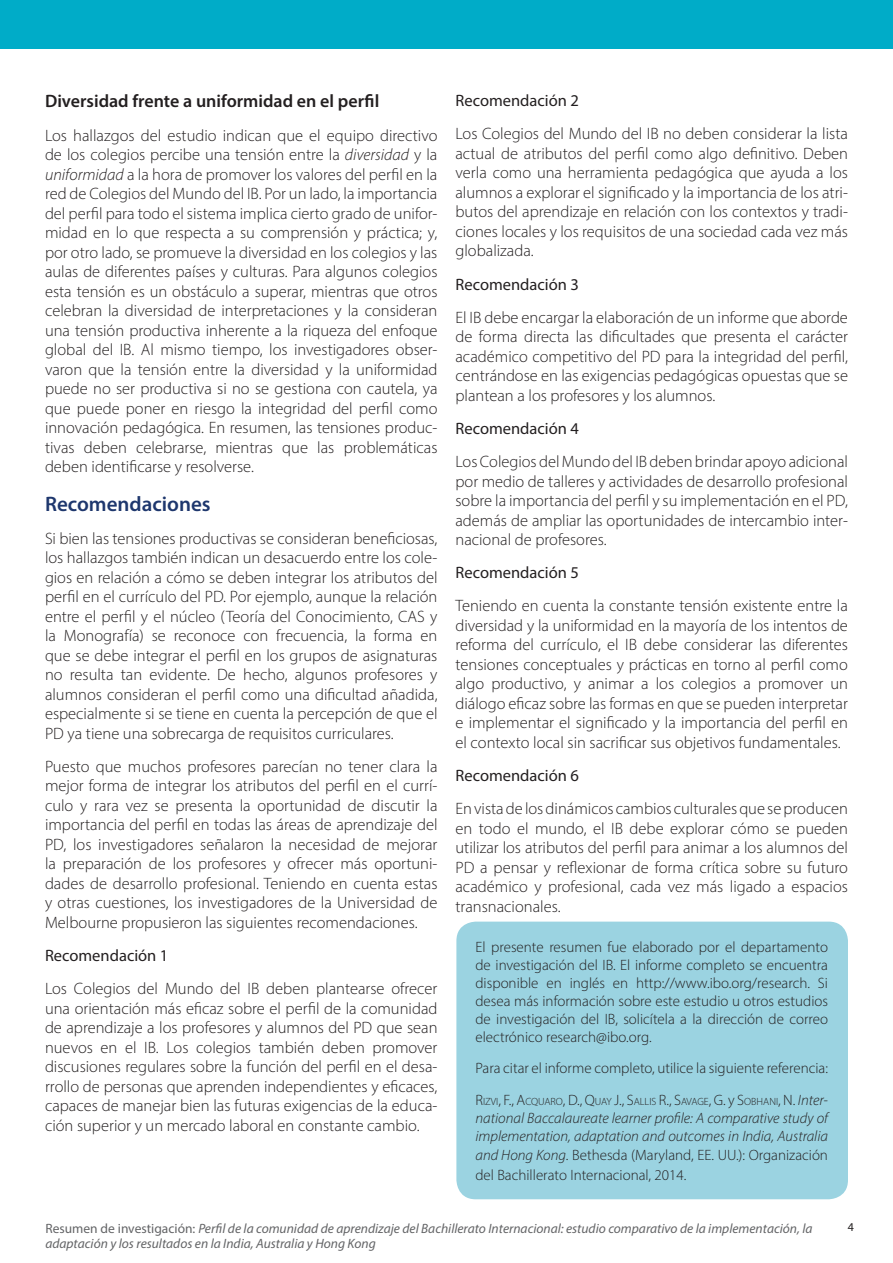
<style>
.page{position:relative;width:893px;height:1263px;background:#fff}
.page>*{position:absolute;margin:0;border:0;box-sizing:border-box;transform-origin:0 0}
.Heading_1_-_dark_blu{font:600 21px "Myriad Pro";color:#1e376d}
.Body_subheading{font:600 18px "Myriad Pro";color:#231f20}
.Main_body{font:300 16.5px/19.5px "Myriad Pro";color:#231f20;text-align:justify}
.Main_body-2{font:16.5px "Myriad Pro";color:#231f20}
.Main_body-3{font:300 15px/18px "Myriad Pro";color:#231f20;text-align:justify}
.Main_body-4{font:italic 300 15px/18px "Myriad Pro";color:#231f20}
.t1{font:italic 13.5px "Myriad Pro";color:#636466}
.t2{font:12px "Myriad Pro";color:#231f20}
.Main_body-5{font:300 10.5px "Myriad Pro";color:#231f20}
.s1{font-style:italic}
.s2{font-size:15px}
.s3{font-style:italic;font-size:15px}
.s4{font-style:normal}
</style>
<div class="page">
<div style="left:0;top:0;width:893px;height:48px;background:#00acc8"></div>
<div style="left:456px;top:921px;width:392px;height:278px;background:#9bd3e1;border-radius:19px"></div>
<p class="Body_subheading" style="left:45px;top:90px;width:336px">Diversidad frente a uniformidad en el perfil</p>
<p class="Main_body" style="left:45px;top:125px;width:394px">Los hallazgos del estudio indican que el equipo directivo de los colegios percibe una tensión entre la <span class="s1">diversidad</span> y la <span class="s1">uniformidad</span> a la hora de promover los valores del perfil en la red de Colegios del Mundo del IB. Por un lado, la importancia del perfil para todo el sistema implica cierto grado de unifor&shy;midad en lo que respecta a su comprensión y práctica; y, por otro lado, se promueve la diversidad en los colegios y las aulas de diferentes países y culturas. Para algunos colegios esta tensión es un obstáculo a superar, mientras que otros celebran la diversidad de interpretaciones y la consideran una tensión productiva inherente a la riqueza del enfoque global del IB. Al mismo tiempo, los investigadores obser&shy;varon que la tensión entre la diversidad y la uniformidad puede no ser productiva si no se gestiona con cautela, ya que puede poner en riesgo la integridad del perfil como innovación pedagógica. En resumen, las tensiones produc&shy;tivas deben celebrarse, mientras que las problemáticas deben identificarse y resolverse.</p>
<p class="Heading_1_-_dark_blu" style="left:45px;top:490px;width:167px">Recomendaciones</p>
<p class="Main_body" style="left:45px;top:528px;width:394px">Si bien las tensiones productivas se consideran beneficiosas, los hallazgos también indican un desacuerdo entre los cole&shy;gios en relación a cómo se deben integrar los atributos del perfil en el currículo del PD. Por ejemplo, aunque la relación entre el perfil y el núcleo (Teoría del Conocimiento, CAS y la Monografía) se reconoce con frecuencia, la forma en que se debe integrar el perfil en los grupos de asignaturas no resulta tan evidente. De hecho, algunos profesores y alumnos consideran el perfil como una dificultad añadida, especialmente si se tiene en cuenta la percepción de que el PD ya tiene una sobrecarga de requisitos curriculares.</p>
<p class="Main_body" style="left:45px;top:756px;width:394px">Puesto que muchos profesores parecían no tener clara la mejor forma de integrar los atributos del perfil en el currí&shy;culo y rara vez se presenta la oportunidad de discutir la importancia del perfil en todas las áreas de aprendizaje del PD, los investigadores señalaron la necesidad de mejorar la preparación de los profesores y ofrecer más oportuni&shy;dades de desarrollo profesional. Teniendo en cuenta estas y otras cuestiones, los investigadores de la Universidad de Melbourne propusieron las siguientes recomendaciones.</p>
<p class="Main_body-2" style="left:45px;top:945px;width:125px">Recomendación 1</p>
<p class="Main_body" style="left:45px;top:979px;width:394px">Los Colegios del Mundo del IB deben plantearse ofrecer una orientación más eficaz sobre el perfil de la comunidad de aprendizaje a los profesores y alumnos del PD que sean nuevos en el IB. Los colegios también deben promover discusiones regulares sobre la función del perfil en el desa&shy;rrollo de personas que aprenden independientes y eficaces, capaces de manejar bien las futuras exigencias de la educa&shy;ción superior y un mercado laboral en constante cambio.</p>
<p class="Main_body-2" style="left:455px;top:91px;width:125px">Recomendación 2</p>
<p class="Main_body" style="left:455px;top:124px;width:394px">Los Colegios del Mundo del IB no deben considerar la lista actual de atributos del perfil como algo definitivo. Deben verla como una herramienta pedagógica que ayuda a los alumnos a explorar el significado y la importancia de los atri&shy;butos del aprendizaje en relación con los contextos y tradi&shy;ciones locales y los requisitos de una sociedad cada vez más globalizada.</p>
<p class="Main_body-2" style="left:455px;top:274px;width:125px">Recomendación 3</p>
<p class="Main_body" style="left:455px;top:307px;width:394px">El IB debe encargar la elaboración de un informe que aborde de forma directa las dificultades que presenta el carácter académico competitivo del PD para la integridad del perfil, centrándose en las exigencias pedagógicas opuestas que se plantean a los profesores y los alumnos.</p>
<p class="Main_body-2" style="left:455px;top:418px;width:125px">Recomendación 4</p>
<p class="Main_body" style="left:455px;top:452px;width:394px">Los Colegios del Mundo del IB deben brindar apoyo adicional por medio de talleres y actividades de desarrollo profesional sobre la importancia del perfil y su implementación en el PD, además de ampliar las oportunidades de intercambio inter&shy;nacional de profesores.</p>
<p class="Main_body-2" style="left:455px;top:563px;width:125px">Recomendación 5</p>
<p class="Main_body" style="left:455px;top:596px;width:394px">Teniendo en cuenta la constante tensión existente entre la diversidad y la uniformidad en la mayoría de los intentos de reforma del currículo, el IB debe considerar las diferentes tensiones conceptuales y prácticas en torno al perfil como algo productivo, y animar a los colegios a promover un diálogo eficaz sobre las formas en que se pueden interpretar e implementar el significado y la importancia del perfil en el contexto local sin sacrificar sus objetivos fundamentales.</p>
<p class="Main_body-2" style="left:455px;top:765px;width:125px">Recomendación 6</p>
<p class="Main_body" style="left:455px;top:799px;width:394px">En vista de los dinámicos cambios culturales que se producen en todo el mundo, el IB debe explorar cómo se pueden utilizar los atributos del perfil para animar a los alumnos del PD a pensar y reflexionar de forma crítica sobre su futuro académico y profesional, cada vez más ligado a espacios transnacionales.</p>
<p class="Main_body-3" style="left:475px;top:938px;width:354px">El presente resumen fue elaborado por el departamento de investigación del IB. El informe completo se encuentra disponible en inglés en http://www.ibo.org/research. Si desea más información sobre este estudio u otros estudios de investigación del IB, solicítela a la dirección de correo electrónico research@ibo.org.</p>
<p class="Main_body-3" style="left:475px;top:1059px;width:354px">Para citar el informe completo, utilice la siguiente referencia:</p>
<p class="Main_body-5" style="left:475px;top:1095px;width:354px"><span class="s2">R</span>IZVI<span class="s2">, F.,</span> <span class="s2">A</span>CQUARO<span class="s2">, D.,</span> <span class="s2">Q</span>UAY <span class="s2">J.,</span> <span class="s2">S</span>ALLIS <span class="s2">R.,</span> <span class="s2">S</span>AVAGE<span class="s2">, G. y</span> <span class="s2">S</span>OBHANI<span class="s2">, N.</span> <span class="s3">Inter-</span></p>
<p class="Main_body-4" style="left:475px;top:1109px;width:354px">national Baccalaureate learner profile: A comparative study of implementation, adaptation and outcomes in India, Australia</p>
<p class="Main_body-3" style="left:475px;top:1145px;width:354px;line-height:19.5px"><span class="s1">and Hong Kong</span>. Bethesda (Maryland, EE. UU.): Organización del Bachillerato Internacional, 2014.</p>
<p class="t1" style="left:45px;top:1220px;width:769px"><span class="s4">Resumen de investigación:</span> Perfil de la comunidad de aprendizaje del Bachillerato Internacional: estudio comparativo de la implementación, la</p>
<p class="t2" style="left:848px;top:1220px;width:8px">4</p>
<p class="t1" style="left:45px;top:1235px;width:332px">adaptación y los resultados en la India, Australia y Hong Kong</p>
</div>
